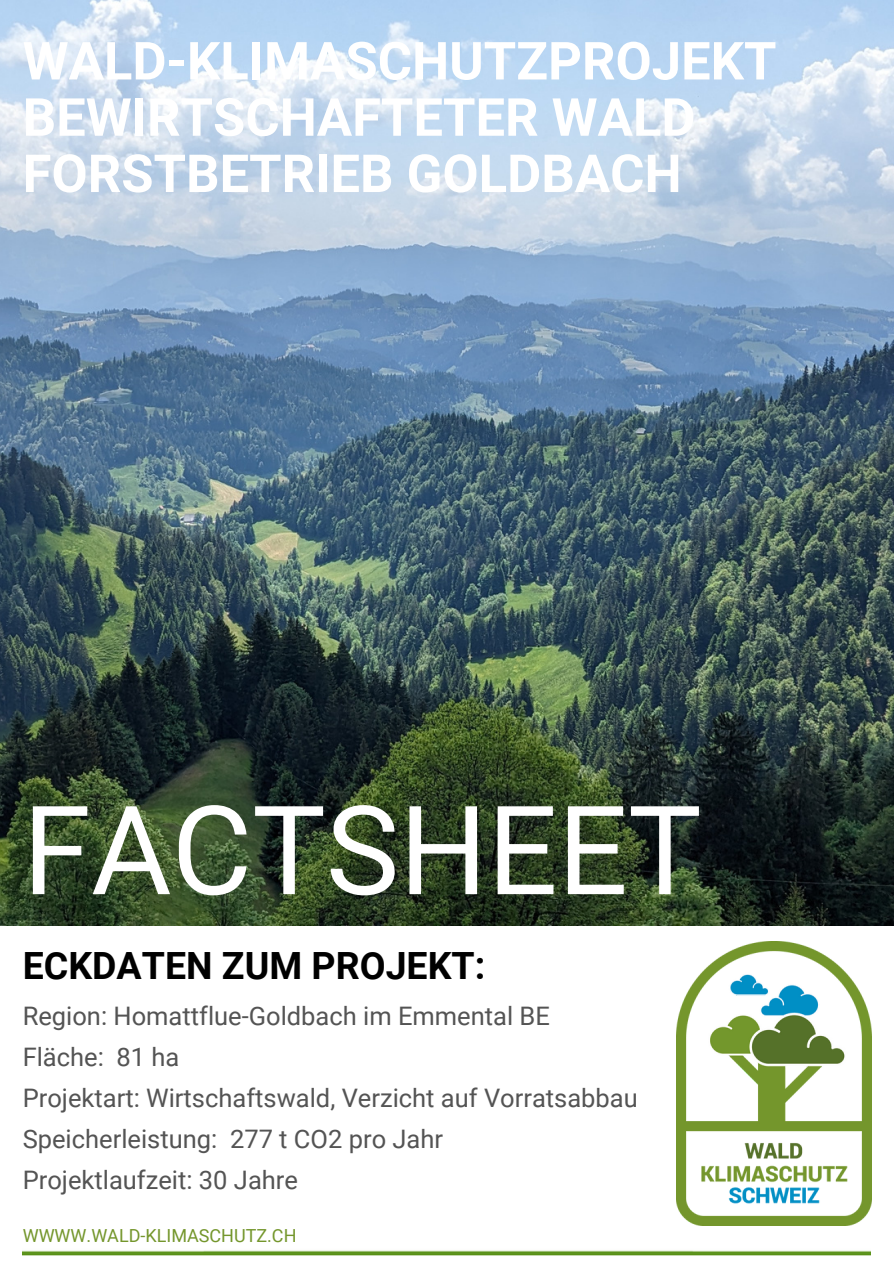
<style>
.page{position:relative;width:894px;height:1264px;background:#fff}
.page>*{position:absolute;margin:0;border:0;box-sizing:border-box;transform-origin:0 0}
.t1{font:123.6px "Roboto";color:#fff}
.t2{font:700 52.5px/56.2px "Roboto";color:#fff}
.t3{font:700 37.5px "Roboto";color:#000}
.t4{font:25.5px "Roboto";color:#545454}
.t5{font:18px "Roboto";color:#74962c}
</style>
<div class="page">
<img style="left:0;top:0;width:893px;height:925px">
<svg style="left:0;top:1px;width:893px;height:489px;background:#94afc8"></svg>
<img style="left:23px;top:1225px;width:847px;height:30px">
<img style="left:676px;top:941px;width:194px;height:284px">
<h4 class="t2" style="left:23px;top:33px;width:755px">WALD-KLIMASCHUTZPROJEKT<br>BEWIRTSCHAFTETER WALD<br>FORSTBETRIEB GOLDBACH</h4>
<h3 class="t1" style="left:23px;top:779px;width:680px">FACTSHEET</h3>
<p class="t3" style="left:23px;top:943px;width:464px">ECKDATEN ZUM PROJEKT:</p>
<h4 class="t4" style="left:23px;top:1001px;width:528px">Region: Homattflue-Goldbach im Emmental BE</h4>
<h4 class="t4" style="left:23px;top:1042px;width:158px">Fläche: 81 ha</h4>
<h4 class="t4" style="left:23px;top:1083px;width:616px">Projektart: Wirtschaftswald, Verzicht auf Vorratsabbau</h4>
<h4 class="t4" style="left:23px;top:1124px;width:422px">Speicherleistung: 277 t CO2 pro Jahr</h4>
<p class="t4" style="left:23px;top:1165px;width:277px">Projektlaufzeit: 30 Jahre</p>
<h2 class="t5" style="left:23px;top:1224px;width:275px">WWWW.WALD-KLIMASCHUTZ.CH</h2>
</div>
